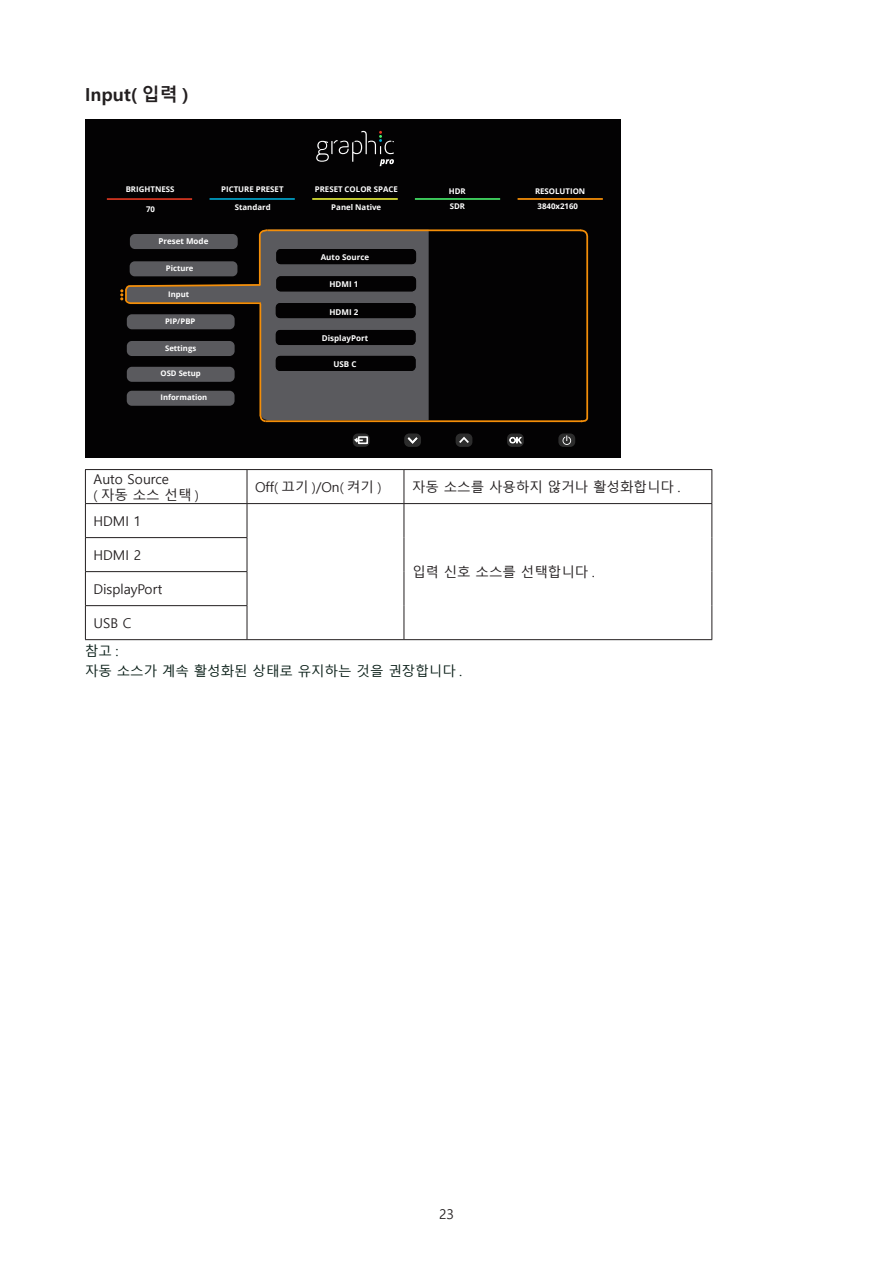
<style>
.page{position:relative;width:893px;height:1263px;background:#fff}
.page>*{position:absolute;margin:0;border:0;box-sizing:border-box;transform-origin:0 0}
.Heading_3{font:700 18px "Malgun Gothic";color:#231f20}
.无间隔{font:13.5px "Malgun Gothic";color:#231f20}
.正文_text-1{font:13.5px "Malgun Gothic";color:#091e17}
.正文_text-1-2{font:13.5px "Malgun Gothic";color:#231f20}
.t1{font:700 7.95px "Open Sans";color:#fff}
.t2{font:700 7.8px/15.1px "Open Sans";color:#fff}
.t3{font:700 7.65px "Open Sans";color:#fff}
</style>
<div class="page">
<div style="left:85px;top:119px;width:536px;height:339px;background:#030203"></div>
<hr style="left:107px;top:198px;width:85px;height:2px;background:#e33922">
<hr style="left:210px;top:198px;width:85px;height:2px;background:#00aad3">
<hr style="left:415px;top:198px;width:85px;height:2px;background:#48ef6c">
<hr style="left:312px;top:198px;width:86px;height:2px;background:#e9f23b">
<hr style="left:518px;top:198px;width:85px;height:2px;background:#f48e08">
<svg style="left:456px;top:433px;width:16px;height:14px"></svg>
<svg style="left:457px;top:435px;width:14px;height:10px"></svg>
<svg style="left:507px;top:433px;width:17px;height:14px"></svg>
<svg style="left:509px;top:436px;width:14px;height:8px"></svg>
<svg style="left:558px;top:433px;width:17px;height:14px"></svg>
<svg style="left:562px;top:435px;width:9px;height:10px"></svg>
<svg style="left:353px;top:433px;width:17px;height:14px"></svg>
<div style="left:358px;top:436px;width:10px;height:8px;border:2px solid #fff"></div>
<svg style="left:353px;top:436px;width:11px;height:8px"></svg>
<svg style="left:404px;top:433px;width:17px;height:14px"></svg>
<svg style="left:406px;top:435px;width:13px;height:10px"></svg>
<svg style="left:316px;top:131px;width:78px;height:35px"></svg>
<div style="left:269px;top:231px;width:160px;height:189px;background:#5a5a5e"></div>
<div style="left:276px;top:249px;width:140px;height:15px;background:#030203;border-radius:4px"></div>
<div style="left:276px;top:276px;width:140px;height:15px;background:#030203;border-radius:4px"></div>
<div style="left:276px;top:303px;width:140px;height:15px;background:#030203;border-radius:4px"></div>
<div style="left:276px;top:330px;width:140px;height:15px;background:#030203;border-radius:4px"></div>
<div style="left:276px;top:356px;width:140px;height:15px;background:#030203;border-radius:4px"></div>
<hr style="left:265px;top:420px;width:317px;height:2px;background:#f48e08">
<hr style="left:268px;top:229px;width:313px;height:2px;background:#f48e08">
<svg style="left:120px;top:229px;width:149px;height:194px"></svg>
<svg style="left:579px;top:229px;width:9px;height:194px"></svg>
<hr style="left:85px;top:469px;width:162px;height:1px;background:#231f20">
<hr style="left:85px;top:470px;width:1px;height:33px;background:#231f20">
<hr style="left:247px;top:469px;width:157px;height:1px;background:#231f20">
<hr style="left:247px;top:470px;width:1px;height:33px;background:#231f20">
<hr style="left:404px;top:469px;width:308px;height:1px;background:#231f20">
<hr style="left:404px;top:470px;width:1px;height:33px;background:#231f20">
<hr style="left:711px;top:470px;width:1px;height:33px;background:#231f20">
<hr style="left:85px;top:503px;width:162px;height:1px;background:#231f20">
<hr style="left:85px;top:504px;width:1px;height:33px;background:#231f20">
<hr style="left:247px;top:503px;width:157px;height:1px;background:#231f20">
<hr style="left:247px;top:504px;width:1px;height:33px;background:#231f20">
<hr style="left:404px;top:503px;width:308px;height:1px;background:#231f20">
<hr style="left:404px;top:504px;width:1px;height:34px;background:#231f20">
<hr style="left:711px;top:504px;width:1px;height:34px;background:#231f20">
<hr style="left:85px;top:537px;width:162px;height:1px;background:#231f20">
<hr style="left:85px;top:538px;width:1px;height:33px;background:#231f20">
<hr style="left:247px;top:538px;width:1px;height:33px;background:#231f20">
<hr style="left:404px;top:538px;width:1px;height:34px;background:#231f20">
<hr style="left:711px;top:538px;width:1px;height:34px;background:#231f20">
<hr style="left:85px;top:571px;width:162px;height:1px;background:#231f20">
<hr style="left:85px;top:572px;width:1px;height:33px;background:#231f20">
<hr style="left:247px;top:572px;width:1px;height:33px;background:#231f20">
<hr style="left:404px;top:572px;width:1px;height:34px;background:#231f20">
<hr style="left:711px;top:572px;width:1px;height:34px;background:#231f20">
<hr style="left:85px;top:605px;width:162px;height:1px;background:#231f20">
<hr style="left:85px;top:606px;width:1px;height:33px;background:#231f20">
<hr style="left:247px;top:606px;width:1px;height:33px;background:#231f20">
<hr style="left:404px;top:606px;width:1px;height:33px;background:#231f20">
<hr style="left:711px;top:606px;width:1px;height:33px;background:#231f20">
<hr style="left:85px;top:639px;width:162px;height:1px;background:#231f20">
<hr style="left:247px;top:639px;width:157px;height:1px;background:#231f20">
<hr style="left:404px;top:639px;width:308px;height:1px;background:#231f20">
<p class="Heading_3" style="left:85px;top:84px;width:105px">Input( 입력 )</p>
<p class="t2" style="left:126px;top:181px;width:50px">BRIGHTNESS</p>
<p class="t2" style="left:146px;top:201px;width:10px">70</p>
<p class="t1" style="left:158px;top:235px;width:52px">Preset Mode</p>
<p class="t3" style="left:166px;top:263px;width:29px">Picture</p>
<p class="t3" style="left:157px;top:236px;width:50px">Preset Mode</p>
<p class="t3" style="left:168px;top:289px;width:22px">Input</p>
<p class="t3" style="left:165px;top:316px;width:32px">PIP/PBP</p>
<p class="t3" style="left:165px;top:342px;width:33px">Settings</p>
<p class="t3" style="left:161px;top:368px;width:42px">OSD Setup</p>
<p class="t3" style="left:161px;top:392px;width:48px">Information</p>
<p class="t2" style="left:221px;top:182px;width:64px">PICTURE PRESET</p>
<p class="t2" style="left:235px;top:200px;width:37px">Standard</p>
<p class="t2" style="left:315px;top:182px;width:85px">PRESET COLOR SPACE</p>
<p class="t2" style="left:331px;top:200px;width:51px">Panel Native</p>
<p class="t1" style="left:321px;top:251px;width:50px">Auto Source</p>
<p class="t1" style="left:329px;top:278px;width:30px">HDMI 1</p>
<p class="t1" style="left:329px;top:306px;width:30px">HDMI 2</p>
<p class="t1" style="left:322px;top:332px;width:48px">DisplayPort</p>
<p class="t1" style="left:333px;top:358px;width:25px">USB C</p>
<p class="t2" style="left:449px;top:183px;width:18px">HDR<br>SDR</p>
<p class="t2" style="left:538px;top:183px;width:49px;text-indent:-3px">RESOLUTION<br>3840x2160</p>
<p class="无间隔" style="left:94px;top:471px;width:77px">Auto Source</p>
<p class="无间隔" style="left:94px;top:487px;width:107px">( 자동 소스 선택 )</p>
<p class="无间隔" style="left:94px;top:513px;width:49px">HDMI 1</p>
<p class="正文_text-1-2" style="left:255px;top:479px;width:128px">Off( 끄기 )/On( 켜기 )</p>
<p class="无间隔" style="left:412px;top:479px;width:270px">자동 소스를 사용하지 않거나 활성화합니다 .</p>
<p class="无间隔" style="left:94px;top:547px;width:49px">HDMI 2</p>
<p class="无间隔" style="left:94px;top:581px;width:71px">DisplayPort</p>
<p class="无间隔" style="left:94px;top:615px;width:40px">USB C</p>
<p class="正文_text-1" style="left:85px;top:643px;width:35px">참고 :</p>
<p class="正文_text-1" style="left:85px;top:664px;width:379px">자동 소스가 계속 활성화된 상태로 유지하는 것을 권장합니다 .</p>
<p class="正文_text-1-2" style="left:412px;top:564px;width:184px">입력 신호 소스를 선택합니다 .</p>
<h2 class="无间隔" style="left:439px;top:1206px;width:16px">23</h2>
</div>
